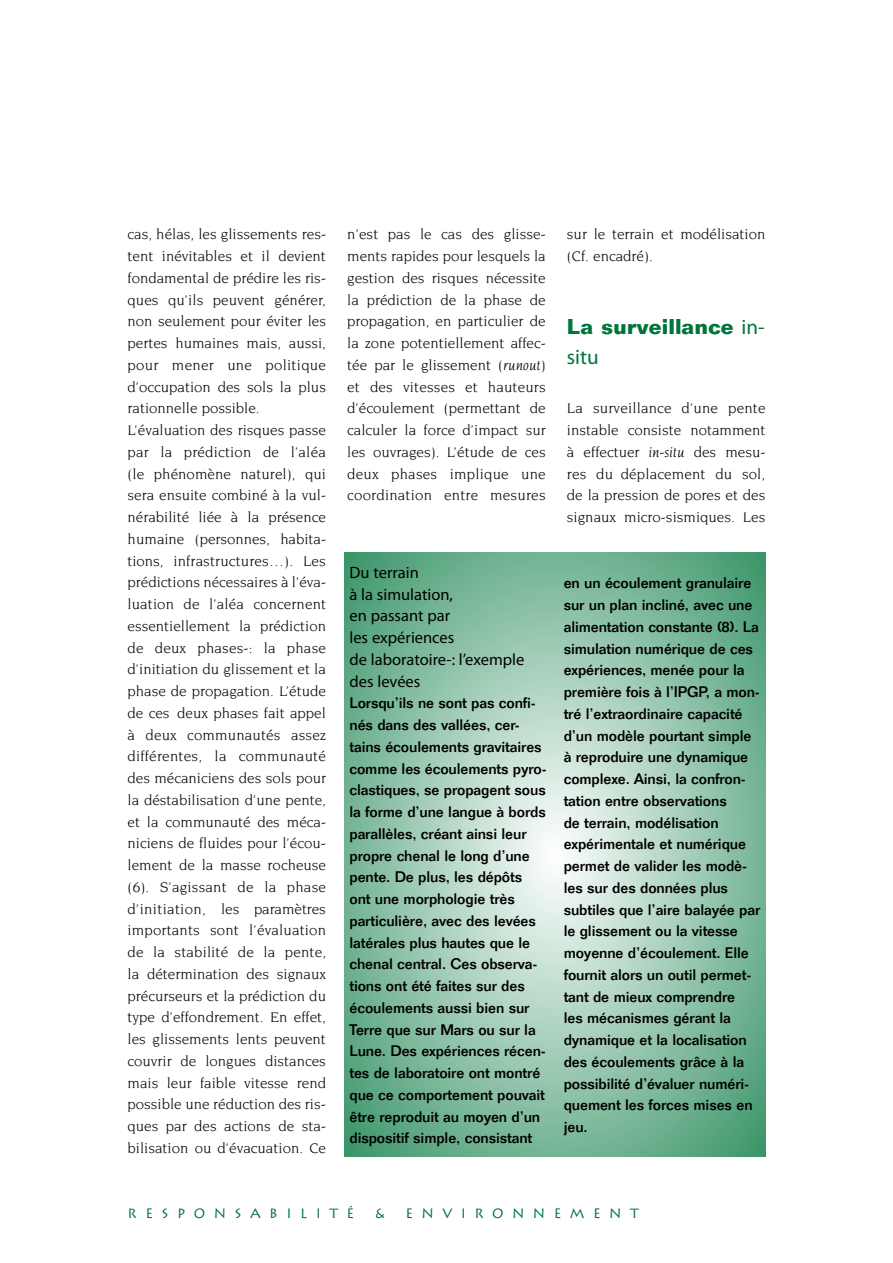
<style>
.page{position:relative;width:893px;height:1263px;background:#fff}
.page>*{position:absolute;margin:0;border:0;box-sizing:border-box;transform-origin:0 0}
.t1{font:700 21px "Folio";color:#00753b}
.t2{font:21px "Myriad Pro";color:#00753b}
.t3{font:16.5px/21.8px "Myriad Pro";color:#000}
.t4{font:15px/21.8px "Novarese";color:#000}
.t5{font:500 15px/21.8px "Folio";letter-spacing:-.01em;color:#000}
.t6{font:13.5px "Lithos";letter-spacing:.625em;color:#00753b}
.s1{font-style:italic}
.s2{font-family:"Myriad Pro";font-weight:400}
</style>
<div class="page">
<svg style="left:345px;top:552px;width:420px;height:605px;background:#93c4ac"></svg>
<p class="t4" style="left:128px;top:223px;width:200px">cas, hélas, les glissements res&shy;tent inévitables et il devient fondamental de prédire les ris&shy;ques qu’ils peuvent générer, non seulement pour éviter les pertes humaines mais, aussi, pour mener une politique d’occupation des sols la plus rationnelle possible.<br>L’évaluation des risques passe par la prédiction de l’aléa (le phénomène naturel), qui sera ensuite combiné à la vul&shy;nérabilité liée à la présence humaine (personnes, habita&shy;tions, infrastructures…). Les prédictions nécessaires à l’éva&shy;luation de l’aléa concernent essentiellement la prédiction de deux phases‑: la phase d’initiation du glissement et la phase de propagation. L’étude de ces deux phases fait appel à deux communautés assez différentes, la communauté des mécaniciens des sols pour la déstabilisation d’une pente, et la communauté des méca&shy;niciens de fluides pour l’écou&shy;lement de la masse rocheuse (6). S’agissant de la phase d’initiation, les paramètres importants sont l’évaluation de la stabilité de la pente, la détermination des signaux précurseurs et la prédiction du type d’effondrement. En effet, les glissements lents peuvent couvrir de longues distances mais leur faible vitesse rend possible une réduction des ris&shy;ques par des actions de sta&shy;bilisation ou d’évacuation. Ce</p>
<p class="t4" style="left:347px;top:223px;width:200px;text-align:justify">n’est pas le cas des glisse&shy;ments rapides pour lesquels la gestion des risques nécessite la prédiction de la phase de propagation, en particulier de la zone potentiellement affec&shy;tée par le glissement (<span class="s1">runout</span>) et des vitesses et hauteurs d’écoulement (permettant de calculer la force d’impact sur les ouvrages). L’étude de ces deux phases implique une coordination entre mesures</p>
<p class="t4" style="left:567px;top:223px;width:200px">sur le terrain et modélisation (Cf. encadré).</p>
<h1 class="t1" style="left:567px;top:313px;width:199px">La surveillance <span class="s2">in-</span></h1>
<h1 class="t2" style="left:567px;top:344px;width:33px">situ</h1>
<p class="t4" style="left:567px;top:397px;width:200px;text-align:justify">La surveillance d’une pente instable consiste notamment à effectuer <span class="s1">in-situ</span> des mesu&shy;res du déplacement du sol, de la pression de pores et des signaux micro-sismiques. Les</p>
<p class="t3" style="left:349px;top:561px;width:176px">Du terrain<br>à la simulation,<br>en passant par<br>les expériences<br>de laboratoire‑: l’exemple des levées</p>
<p class="t5" style="left:349px;top:692px;width:199px">Lorsqu’ils ne sont pas confi‑ nés dans des vallées, cer‑ tains écoulements gravitaires comme les écoulements pyro‑ clastiques, se propagent sous la forme d’une langue à bords parallèles, créant ainsi leur propre chenal le long d’une pente. De plus, les dépôts ont une morphologie très particulière, avec des levées latérales plus hautes que le chenal central. Ces observa‑ tions ont été faites sur des écoulements aussi bien sur<br>Terre que sur Mars ou sur la<br>Lune. Des expériences récen‑ tes de laboratoire ont montré que ce comportement pouvait être reproduit au moyen d’un dispositif simple, consistant</p>
<p class="t5" style="left:564px;top:572px;width:198px">en un écoulement granulaire sur un plan incliné, avec une alimentation constante (8). La simulation numérique de ces expériences, menée pour la première fois à l’IPGP, a mon‑ tré l’extraordinaire capacité d’un modèle pourtant simple à reproduire une dynamique complexe. Ainsi, la confron‑ tation entre observations<br>de terrain, modélisation expérimentale et numérique permet de valider les modè‑ les sur des données plus subtiles que l’aire balayée par le glissement ou la vitesse moyenne d’écoulement. Elle fournit alors un outil permet‑ tant de mieux comprendre<br>les mécanismes gérant la dynamique et la localisation des écoulements grâce à la possibilité d’évaluer numéri‑ quement les forces mises en jeu.</p>
<p class="t6" style="left:128px;top:1205px;width:228px">RESPONSABILITÉ</p>
<p class="t6" style="left:376px;top:1205px;width:10px">&amp;</p>
<p class="t6" style="left:405px;top:1205px;width:235px">ENVIRONNEMENT</p>
</div>
